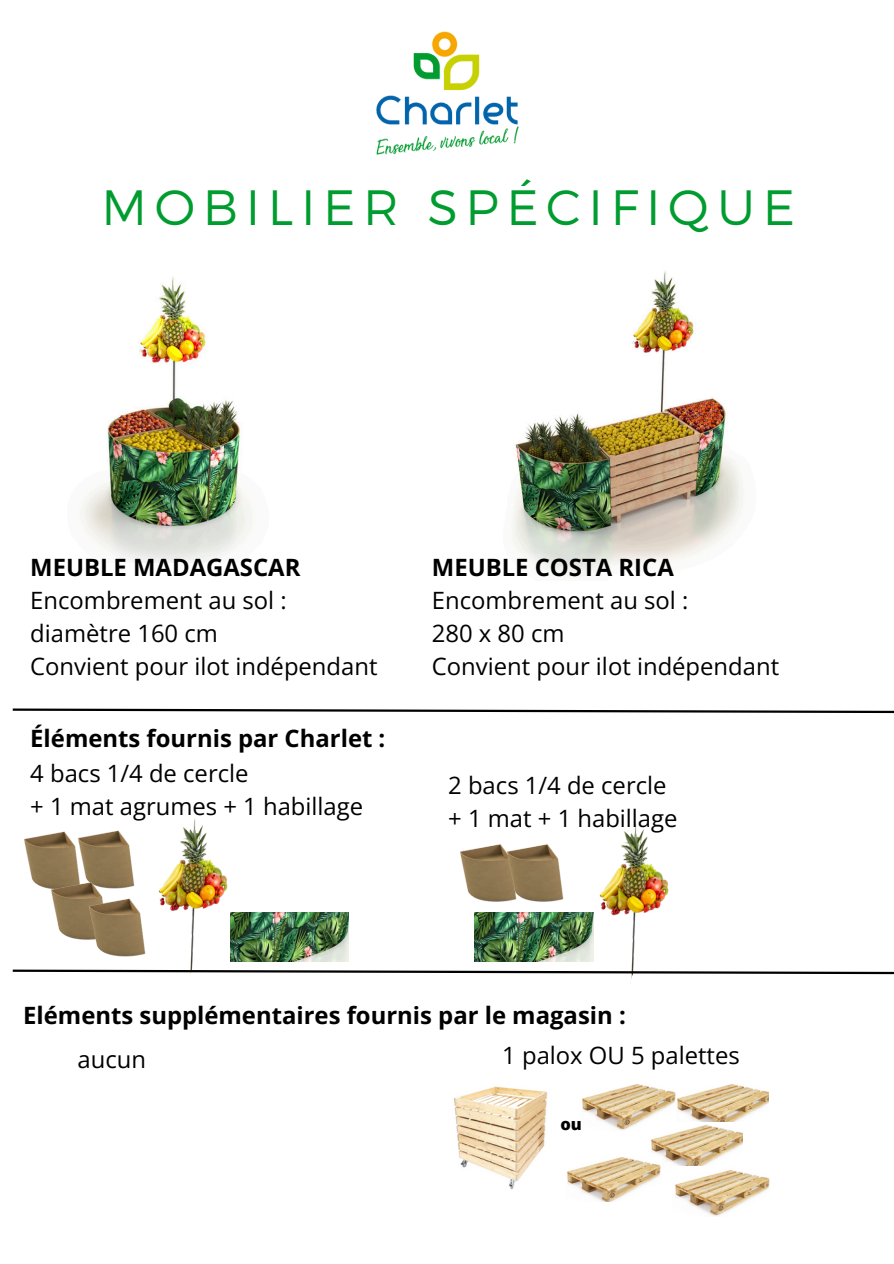
<style>
.page{position:relative;width:894px;height:1264px;background:#fff}
.page>*{position:absolute;margin:0;border:0;box-sizing:border-box;transform-origin:0 0}
.t1{font:300 49.5px "Montserrat";letter-spacing:.155em;color:#009c2f}
.t2{font:23.85px/32.8px "Open Sans";color:#000}
.t3{font:700 23.85px "Open Sans";color:#000}
.t4{font:800 16.35px "Open Sans";color:#000}
.s1{font-weight:700}
</style>
<div class="page">
<img style="left:81px;top:277px;width:171px;height:285px">
<img style="left:513px;top:271px;width:230px;height:303px">
<img style="left:24px;top:831px;width:42px;height:55px">
<img style="left:66px;top:833px;width:27px;height:34px">
<img style="left:39px;top:867px;width:54px;height:73px">
<img style="left:78px;top:883px;width:15px;height:57px">
<img style="left:93px;top:818px;width:135px;height:143px">
<img style="left:230px;top:912px;width:118px;height:49px">
<svg style="left:12px;top:708px;width:881px;height:6px"></svg>
<img style="left:454px;top:1086px;width:94px;height:103px">
<img style="left:675px;top:1084px;width:93px;height:37px">
<img style="left:582px;top:1084px;width:93px;height:46px">
<img style="left:648px;top:1121px;width:94px;height:44px">
<img style="left:675px;top:1165px;width:94px;height:51px">
<img style="left:567px;top:1157px;width:94px;height:44px">
<img style="left:460px;top:845px;width:35px;height:74px">
<img style="left:495px;top:844px;width:39px;height:58px">
<img style="left:534px;top:822px;width:135px;height:139px">
<img style="left:475px;top:912px;width:118px;height:49px">
<svg style="left:12px;top:961px;width:881px;height:18px"></svg>
<img style="left:376px;top:31px;width:143px;height:124px">
<p class="t1" style="left:101px;top:175px;width:694px">MOBILIER SPÉCIFIQUE</p>
<h1 class="t2" style="left:30px;top:550px;width:348px"><span class="s1">MEUBLE MADAGASCAR<br></span>Encombrement au sol : diamètre 160 cm<br>Convient pour ilot indépendant</h1>
<p class="t2" style="left:432px;top:550px;width:348px"><span class="s1">MEUBLE COSTA RICA<br></span>Encombrement au sol :<br>280 x 80 cm<br>Convient pour ilot indépendant</p>
<h3 class="t3" style="left:30px;top:721px;width:356px">Éléments fournis par Charlet :</h3>
<p class="t2" style="left:30px;top:756px;width:334px">4 bacs 1/4 de cercle<br>+ 1 mat agrumes + 1 habillage</p>
<p class="t2" style="left:448px;top:768px;width:231px">2 bacs 1/4 de cercle + 1 mat + 1 habillage</p>
<p class="t3" style="left:23px;top:998px;width:604px">Eléments supplémentaires fournis par le magasin :</p>
<p class="t2" style="left:78px;top:1042px;width:70px">aucun</p>
<h2 class="t2" style="left:502px;top:1038px;width:239px">1 palox OU 5 palettes</h2>
<p class="t4" style="left:560px;top:1112px;width:23px">ou</p>
</div>
